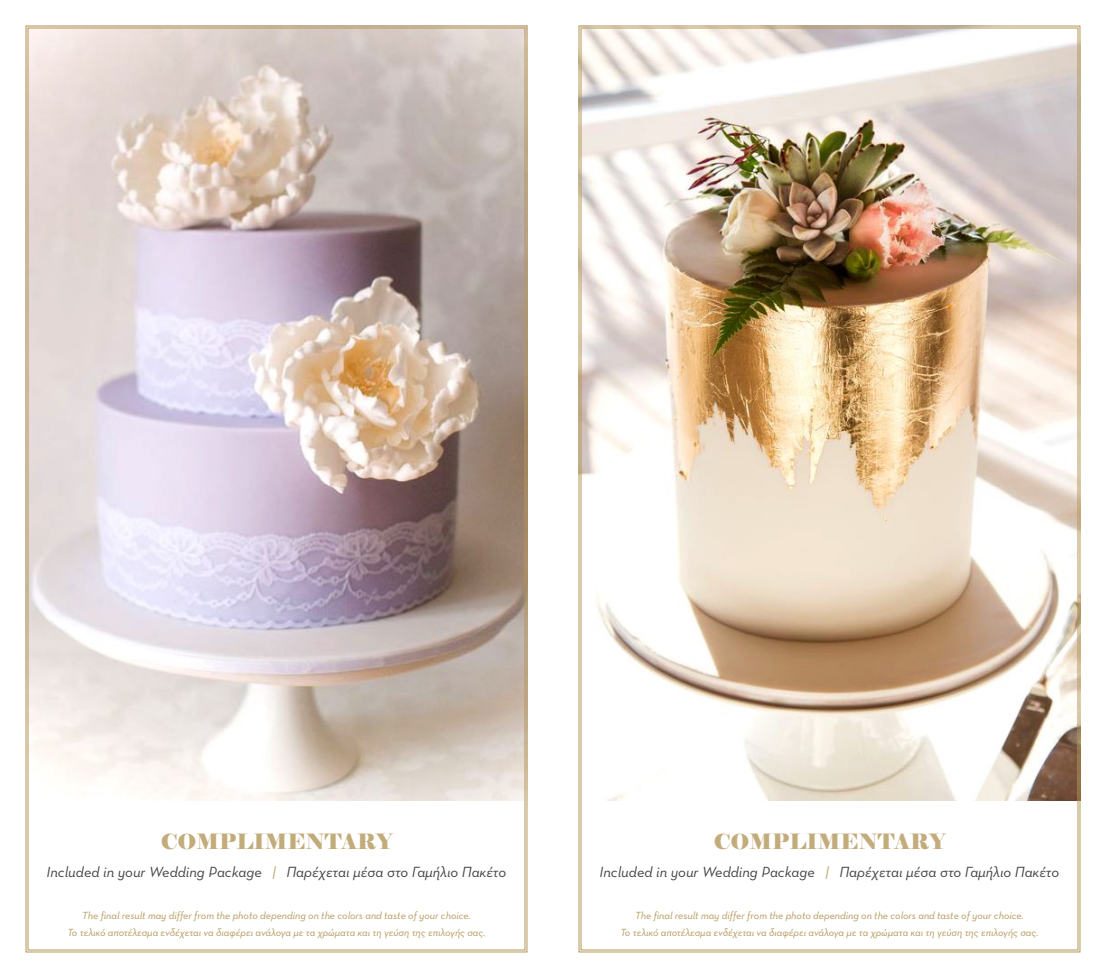
<style>
.page{position:relative;width:1106px;height:978px;background:#fff}
.page>*{position:absolute;margin:0;border:0;box-sizing:border-box;transform-origin:0 0}
.t1{font:21px "Elephant";color:#c3ac7b}
.t2{font:italic 15px "Neutraface Text Greek";color:#414042}
.t3{font:italic 10.5px/16.8px "Neutraface Text Greek";letter-spacing:-.005em;color:#b4975a;text-align:center}
.s1{color:#bca26a}
</style>
<div class="page">
<svg style="left:25px;top:25px;width:503px;height:928px"></svg>
<img style="left:578px;top:25px;width:502px;height:928px">
<h1 class="t1" style="left:161px;top:829px;width:233px">COMPLIMENTARY</h1>
<h2 class="t2" style="left:47px;top:863px;width:461px">included in your Wedding Package <span class="s1">|</span> παρέχεται μέσα στο γαμήλιο πακέτο</h2>
<p class="t3" style="left:67px;top:907px;width:419px">The final result may differ from the photo depending on the colors and taste of your choice.<br>Το τελικό αποτέλεσμα ενδέχεται να διαφέρει ανάλογα με τα χρώματα και τη γεύση της επιλογής σας.</p>
<h1 class="t1" style="left:714px;top:829px;width:233px">COMPLIMENTARY</h1>
<h2 class="t2" style="left:599px;top:863px;width:461px">included in your Wedding Package <span class="s1">|</span> παρέχεται μέσα στο γαμήλιο πακέτο</h2>
<p class="t3" style="left:620px;top:907px;width:419px">The final result may differ from the photo depending on the colors and taste of your choice.<br>Το τελικό αποτέλεσμα ενδέχεται να διαφέρει ανάλογα με τα χρώματα και τη γεύση της επιλογής σας.</p>
</div>
